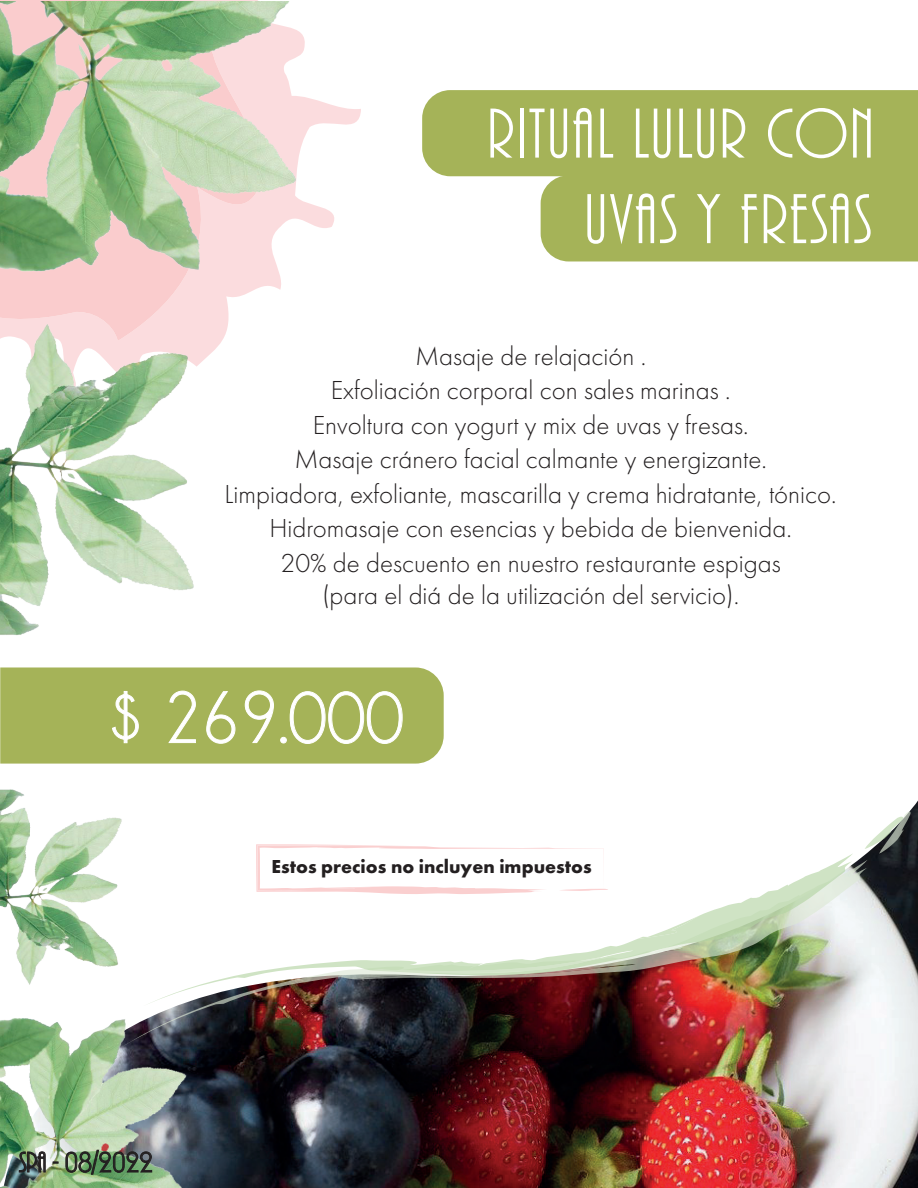
<style>
.page{position:relative;width:918px;height:1188px;background:#fff}
.page>*{position:absolute;margin:0;border:0;box-sizing:border-box;transform-origin:0 0}
.t1{font:73.8px "Champagne&Limousines";color:#fff}
.t2{font:73.5px/85.5px "ARBONNIE";letter-spacing:.025em;color:#fff;text-align:right}
.t3{font:30px "ARBONNIE";color:#231f20}
.t4{font:300 27px/34.2px "Futura PT";color:#231f20;text-align:center}
.t5{font:700 19.5px "Futura PT";color:#231f20}
</style>
<div class="page">
<img style="left:710px;top:801px;width:208px;height:387px">
<img style="left:710px;top:860px;width:158px;height:188px">
<svg style="left:865px;top:811px;width:46px;height:43px"></svg>
<img style="left:710px;top:853px;width:143px;height:153px">
<img style="left:0;top:1px;width:710px;height:1187px">
<svg style="left:422px;top:90px;width:496px;height:171px;background:#b0bc6d"></svg>
<svg style="left:0;top:668px;width:444px;height:96px;background:#a9b660"></svg>
<svg style="left:256px;top:844px;width:352px;height:50px"></svg>
<svg style="left:19px;top:1151px;width:27px;height:22px"></svg>
<svg style="left:65px;top:1149px;width:87px;height:26px;background:#62805f"></svg>
<h2 class="t2" style="left:487px;top:90px;width:389px">RITUAL LULUR CON<br>UVAS Y FRESAS</h2>
<p class="t4" style="left:225px;top:339px;width:614px">Masaje de relajación .<br>Exfoliación corporal con sales marinas .<br>Envoltura con yogurt y mix de uvas y fresas.<br>Masaje cránero facial calmante y energizante.<br>Limpiadora, exfoliante, mascarilla y crema hidratante, tónico.<br>Hidromasaje con esencias y bebida de bienvenida.<br>20% de descuento en nuestro restaurante espigas<br>(para el diá de la utilización del servicio).</p>
<h1 class="t1" style="left:106px;top:681px;width:299px">$ 269.000</h1>
<p class="t3" style="left:19px;top:1147px;width:135px">spa - 08/2022</p>
<p class="t5" style="left:272px;top:854px;width:322px">Estos precios no incluyen impuestos</p>
</div>
